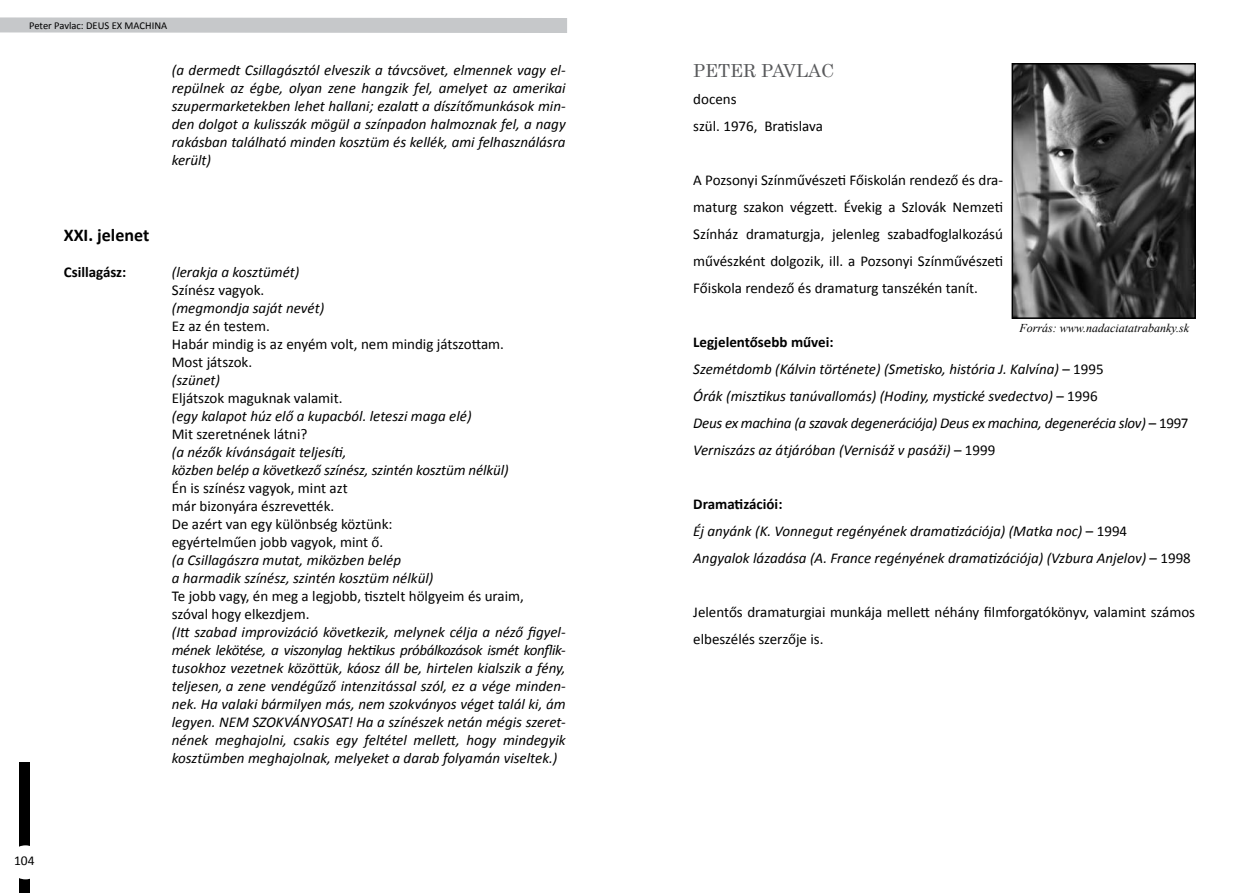
<style>
.page{position:relative;width:1259px;height:893px;background:#fff}
.page>*{position:absolute;margin:0;border:0;box-sizing:border-box;transform-origin:0 0}
.t1{font:700 18px "Calibri";color:#000}
.t2{font:18px "Century";color:#58595b}
.t3{font:italic 15px/18px "Calibri";color:#000}
.t4{font:15px/18px "Calibri";color:#000}
.t5{font:700 15px "Calibri";color:#000}
.t6{font:13.5px "Calibri";color:#000}
.t7{font:italic 12px "Times New Roman";color:#000}
.t8{font:10.5px "Calibri";color:#000}
.s1{font-weight:700;font-style:normal}
.s2{font-style:normal}
</style>
<div class="page">
<div style="left:19px;top:762px;width:11px;height:131px;background:#000"></div>
<div style="left:9px;top:845px;width:34px;height:34px;background:#fff;border-radius:50%"></div>
<svg style="left:0;top:17px;width:567px;height:16px;background:#c9cbcd"></svg>
<img style="left:1014px;top:66px;width:179px;height:250px">
<div style="left:1011px;top:63px;width:185px;height:256px;border:2px solid #000"></div>
<p class="t8" style="left:29px;top:19px;width:139px">Peter Pavlac: DEUS EX MACHINA</p>
<p class="t3" style="left:172px;top:60px;width:395px;text-align:justify">(a dermedt Csillagásztól elveszik a távcsövet, elmennek vagy el&shy;repülnek az égbe, olyan zene hangzik fel, amelyet az amerikai szupermarketekben lehet hallani; ezalatt a díszítőmunkások min&shy;den dolgot a kulisszák mögül a színpadon halmoznak fel, a nagy rakásban található minden kosztüm és kellék, ami felhasználásra került)</p>
<p class="t1" style="left:64px;top:223px;width:87px">XXI. jelenet</p>
<p class="t5" style="left:64px;top:262px;width:64px">Csillagász:</p>
<p class="t3" style="left:172px;top:262px;width:129px">(lerakja a kosztümét)</p>
<p class="t4" style="left:172px;top:280px;width:94px">Színész vagyok.</p>
<p class="t3" style="left:172px;top:298px;width:154px">(megmondja saját nevét)</p>
<p class="t4" style="left:172px;top:316px;width:334px">Ez az én testem.<br>Habár mindig is az enyém volt, nem mindig játszottam.<br>Most játszok.</p>
<p class="t3" style="left:172px;top:370px;width:50px">(szünet)</p>
<p class="t4" style="left:172px;top:388px;width:172px">Eljátszok maguknak valamit.</p>
<p class="t3" style="left:172px;top:406px;width:301px">(egy kalapot húz elő a kupacból. leteszi maga elé)</p>
<p class="t4" style="left:172px;top:424px;width:137px">Mit szeretnének látni?</p>
<p class="t3" style="left:172px;top:442px;width:338px">(a nézők kívánságait teljesíti,<br>közben belép a következő színész, szintén kosztüm nélkül)</p>
<p class="t4" style="left:172px;top:478px;width:222px">Én is színész vagyok, mint azt<br>már bizonyára észrevették.<br>De azért van egy különbség köztünk: egyértelműen jobb vagyok, mint ő.</p>
<p class="t3" style="left:172px;top:550px;width:263px">(a Csillagászra mutat, miközben belép<br>a harmadik színész, szintén kosztüm nélkül)</p>
<p class="t4" style="left:172px;top:586px;width:353px">Te jobb vagy, én meg a legjobb, tisztelt hölgyeim és uraim, szóval hogy elkezdjem.</p>
<p class="t3" style="left:172px;top:622px;width:395px;text-align:justify">(Itt szabad improvizáció következik, melynek célja a néző figyel&shy;mének lekötése, a viszonylag hektikus próbálkozások ismét konflik&shy;tusokhoz vezetnek közöttük, káosz áll be, hirtelen kialszik a fény, teljesen, a zene vendégűző intenzitással szól, ez a vége minden&shy;nek. Ha valaki bármilyen más, nem szokványos véget talál ki, ám legyen. NEM SZOKVÁNYOSAT! Ha a színészek netán mégis szeret&shy;nének meghajolni, csakis egy feltétel mellett, hogy mindegyik kosztümben meghajolnak, melyeket a darab folyamán viseltek.)</p>
<p class="t6" style="left:14px;top:852px;width:21px">104</p>
<p class="t2" style="left:693px;top:55px;width:142px">PETER PAVLAC</p>
<p class="t4" style="left:693px;top:85px;width:131px;line-height:27px">docens<br>szül. 1976, Bratislava</p>
<p class="t4" style="left:693px;top:166px;width:311px;line-height:27px;text-align:justify">A Pozsonyi Színművészeti Főiskolán rendező és dra&shy;maturg szakon végzett. Évekig a Szlovák Nemzeti Színház dramaturgja, jelenleg szabadfoglalkozású művészként dolgozik, ill. a Pozsonyi Színművészeti Főiskola rendező és dramaturg tanszékén tanít.</p>
<p class="t7" style="left:1019px;top:320px;width:171px">Forrás: www.nadaciatatrabanky.sk</p>
<p class="t3" style="left:693px;top:328px;width:497px;line-height:27px"><span class="s1">Legjelentősebb művei:<br></span>Szemétdomb (Kálvin története) (Smetisko, história J. Kalvína) <span class="s2">– 1995<br></span>Órák (misztikus tanúvallomás) (Hodiny, mystické svedectvo) <span class="s2">– 1996<br></span>Deus ex machina (a szavak degenerációja) Deus ex machina, degenerécia slov) <span class="s2">– 1997<br></span>Verniszázs az átjáróban (Vernisáž v pasáži) <span class="s2">– 1999</span></p>
<p class="t3" style="left:693px;top:490px;width:499px;line-height:27px"><span class="s1">Dramatizációi:<br></span>Éj anyánk (K. Vonnegut regényének dramatizációja) (Matka noc) <span class="s2">– 1994<br></span>Angyalok lázadása (A. France regényének dramatizációja) (Vzbura Anjelov) <span class="s2">– 1998</span></p>
<p class="t4" style="left:693px;top:598px;width:503px;line-height:27px">Jelentős dramaturgiai munkája mellett néhány filmforgatókönyv, valamint számos elbeszélés szerzője is.</p>
</div>
